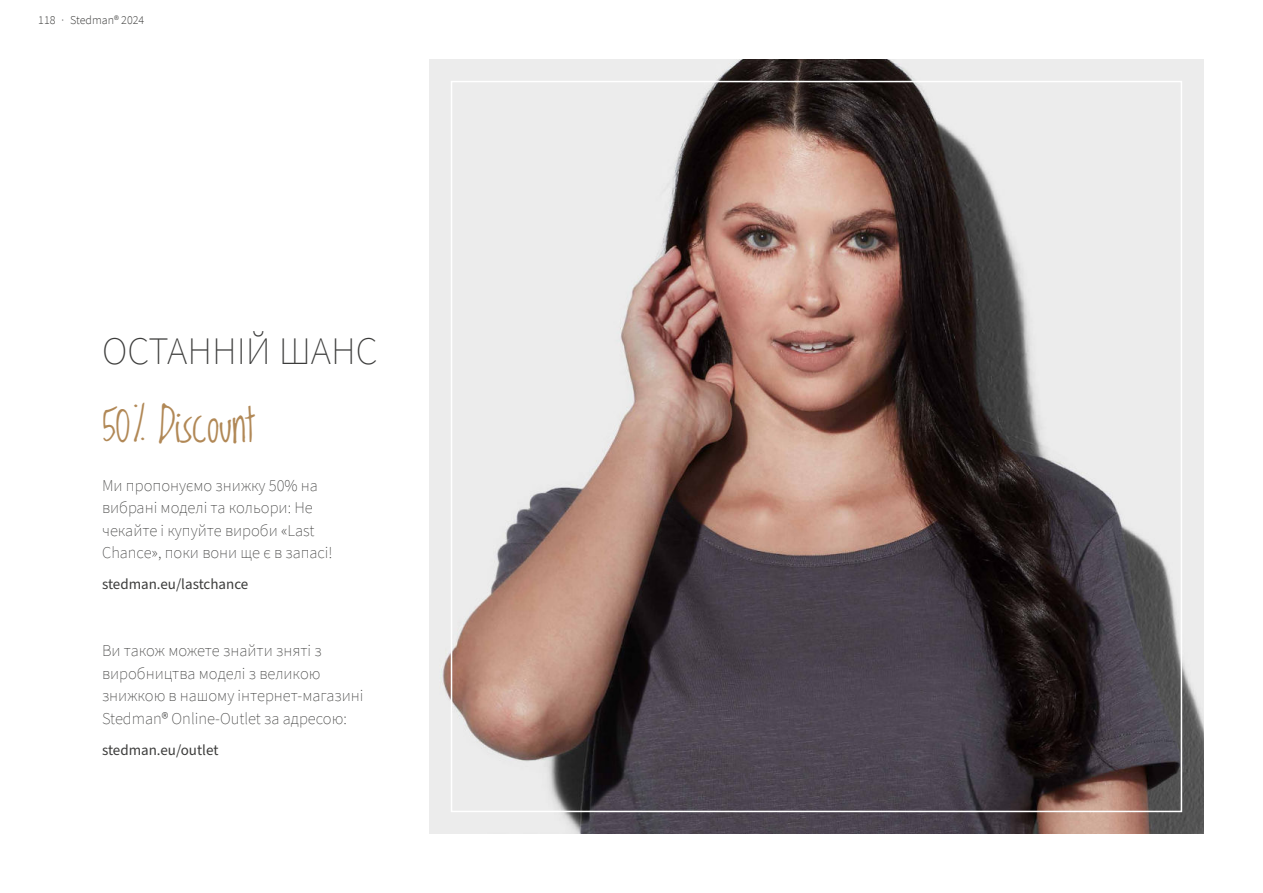
<style>
.page{position:relative;width:1263px;height:893px;background:#fff}
.page>*{position:absolute;margin:0;border:0;box-sizing:border-box;transform-origin:0 0}
.t1{font:45px "Lovedbythe King";color:#b18856}
.t2{font:200 39px "Source Sans Pro";color:#3c3c3b}
.t3{font:200 16.5px/22.5px "Source Sans Pro";color:#3c3c3b}
.t4{font:15px "Source Sans Pro";color:#3c3c3b}
.t5{font:300 12px "Source Sans Pro";color:#3c3c3b}
</style>
<div class="page">
<img style="left:429px;top:60px;width:774px;height:773px">
<p class="t5" style="left:38px;top:12px;width:108px">118 · Stedman® 2024</p>
<h2 class="t2" style="left:102px;top:328px;width:277px">ОСТАННІЙ ШАНС</h2>
<h1 class="t1" style="left:102px;top:401px;width:154px">50% Discount</h1>
<p class="t3" style="left:102px;top:474px;width:232px">Ми пропонуємо знижку 50% на вибрані моделі та кольори: Не чекайте і купуйте вироби «Last<br>Chance», поки вони ще є в запасі!</p>
<p class="t4" style="left:102px;top:578px;width:148px">stedman.eu/lastchance</p>
<p class="t3" style="left:102px;top:640px;width:263px">Ви також можете знайти зняті з виробництва моделі з великою знижкою в нашому інтернет-магазині Stedman® Online-Outlet за адресою:</p>
<p class="t4" style="left:102px;top:744px;width:118px">stedman.eu/outlet</p>
</div>
